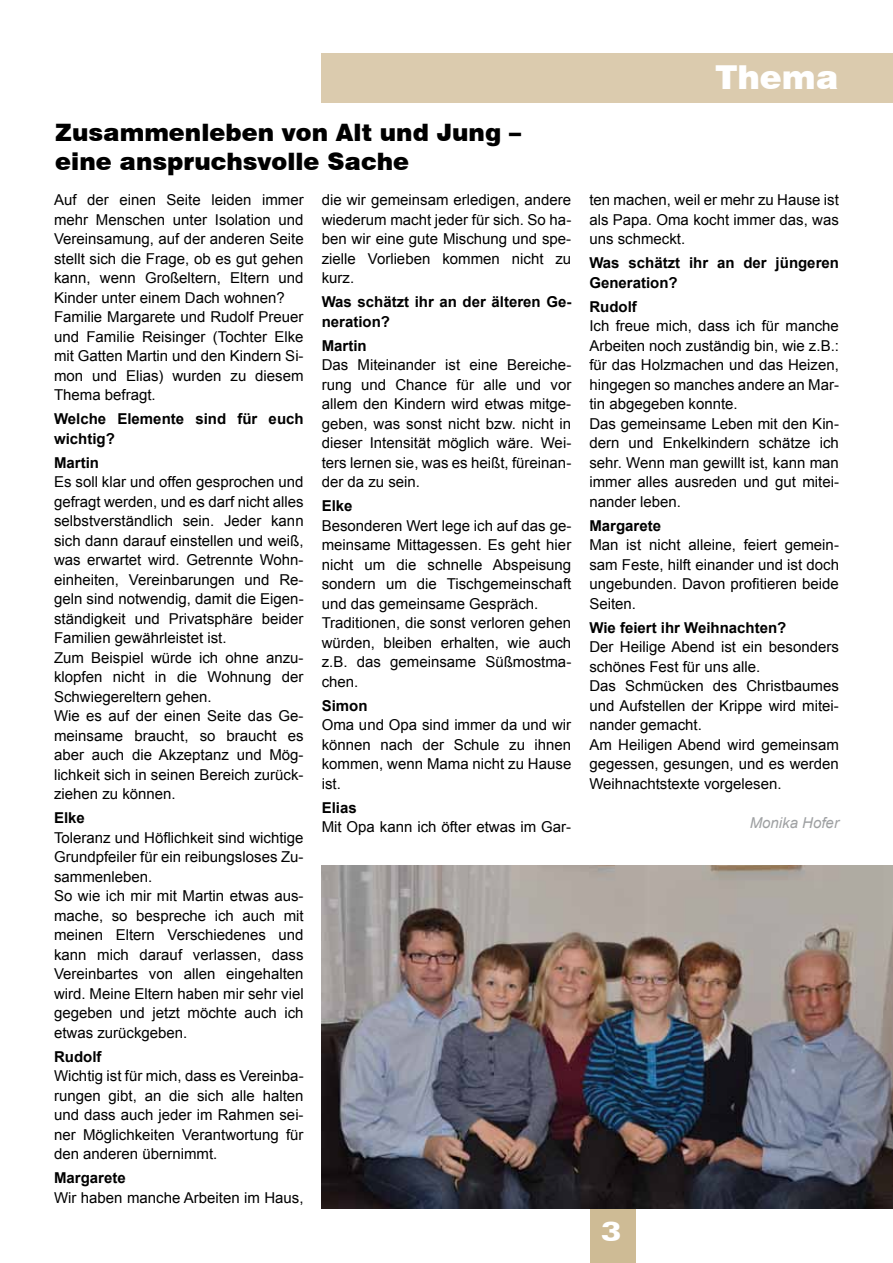
<style>
.page{position:relative;width:893px;height:1263px;background:#fff}
.page>*{position:absolute;margin:0;border:0;box-sizing:border-box;transform-origin:0 0}
.t1{font:900 33px "Swiss 721 BT";color:#fff}
.t2{font:900 expanded 27px "Zurich BT";color:#fff}
.t3{font:900 24px/28.8px "Swiss 721 BT";color:#000}
.t4{font:15px/19.5px "Arial";color:#000}
.t5{font:700 15px/19.5px "Arial";color:#000}
.t6{font:italic 15px "Arial";color:#9ea0a2}
</style>
<div class="page">
<img style="left:322px;top:865px;width:571px;height:343px">
<div style="left:590px;top:1209px;width:45px;height:54px;background:#cebb95"></div>
<div style="left:322px;top:53px;width:571px;height:50px;background:#dbcbae"></div>
<h3 class="t3" style="left:55px;top:118px;width:467px">Zusammenleben von Alt und Jung – eine anspruchsvolle Sache</h3>
<p class="t4" style="left:54px;top:190px;width:251px">Auf der einen Seite leiden immer mehr Menschen unter Isolation und<br>Vereinsamung, auf der anderen Seite stellt sich die Frage, ob es gut gehen kann, wenn Großeltern, Eltern und<br>Kinder unter einem Dach wohnen?<br>Familie Margarete und Rudolf Preuer und Familie Reisinger (Tochter Elke mit Gatten Martin und den Kindern Si&shy;mon und Elias) wurden zu diesem<br>Thema befragt.</p>
<p class="t5" style="left:54px;top:410px;width:251px">Welche Elemente sind für euch wichtig?</p>
<p class="t5" style="left:54px;top:453px;width:46px">Martin</p>
<p class="t4" style="left:54px;top:472px;width:251px">Es soll klar und offen gesprochen und gefragt werden, und es darf nicht alles selbstverständlich sein. Jeder kann sich dann darauf einstellen und weiß, was erwartet wird. Getrennte Wohn&shy;einheiten, Vereinbarungen und Re&shy;geln sind notwendig, damit die Eigen&shy;ständigkeit und Privatsphäre beider Familien gewährleistet ist.<br>Zum Beispiel würde ich ohne anzu&shy;klopfen nicht in die Wohnung der Schwiegereltern gehen.<br>Wie es auf der einen Seite das Ge&shy;meinsame braucht, so braucht es aber auch die Akzeptanz und Mög&shy;lichkeit sich in seinen Bereich zurück&shy;ziehen zu können.</p>
<p class="t5" style="left:54px;top:809px;width:32px">Elke</p>
<p class="t4" style="left:54px;top:828px;width:251px">Toleranz und Höflichkeit sind wichtige<br>Grundpfeiler für ein reibungsloses Zu&shy;sammenleben.<br>So wie ich mir mit Martin etwas aus&shy;mache, so bespreche ich auch mit meinen Eltern Verschiedenes und kann mich darauf verlassen, dass<br>Vereinbartes von allen eingehalten wird. Meine Eltern haben mir sehr viel gegeben und jetzt möchte auch ich etwas zurückgeben.</p>
<p class="t5" style="left:54px;top:1047px;width:49px">Rudolf</p>
<p class="t4" style="left:54px;top:1066px;width:251px;text-align:justify">Wichtig ist für mich, dass es Vereinba&shy;rungen gibt, an die sich alle halten und dass auch jeder im Rahmen sei&shy;ner Möglichkeiten Verantwortung für den anderen übernimmt.</p>
<p class="t5" style="left:54px;top:1169px;width:73px">Margarete</p>
<p class="t4" style="left:54px;top:1188px;width:251px">Wir haben manche Arbeiten im Haus,</p>
<p class="t4" style="left:322px;top:190px;width:251px;text-align:justify">die wir gemeinsam erledigen, andere wiederum macht jeder für sich. So ha&shy;ben wir eine gute Mischung und spe&shy;zielle Vorlieben kommen nicht zu kurz.</p>
<p class="t5" style="left:322px;top:293px;width:251px">Was schätzt ihr an der älteren Ge&shy;neration?</p>
<p class="t5" style="left:322px;top:336px;width:46px">Martin</p>
<p class="t4" style="left:322px;top:355px;width:251px;text-align:justify">Das Miteinander ist eine Bereiche&shy;rung und Chance für alle und vor allem den Kindern wird etwas mitge&shy;geben, was sonst nicht bzw. nicht in dieser Intensität möglich wäre. Wei&shy;ters lernen sie, was es heißt, füreinan&shy;der da zu sein.</p>
<p class="t5" style="left:322px;top:497px;width:32px">Elke</p>
<p class="t4" style="left:322px;top:516px;width:251px">Besonderen Wert lege ich auf das ge&shy;meinsame Mittagessen. Es geht hier nicht um die schnelle Abspeisung sondern um die Tischgemeinschaft und das gemeinsame Gespräch.<br>Traditionen, die sonst verloren gehen würden, bleiben erhalten, wie auch z.B. das gemeinsame Süßmostma&shy;chen.</p>
<p class="t5" style="left:322px;top:696px;width:47px">Simon</p>
<p class="t4" style="left:322px;top:715px;width:251px;text-align:justify">Oma und Opa sind immer da und wir können nach der Schule zu ihnen kommen, wenn Mama nicht zu Hause ist.</p>
<p class="t5" style="left:322px;top:798px;width:37px">Elias</p>
<p class="t4" style="left:322px;top:817px;width:251px">Mit Opa kann ich öfter etwas im Gar-</p>
<h1 class="t1" style="left:715px;top:57px;width:124px">Thema</h1>
<p class="t4" style="left:589px;top:190px;width:251px;text-align:justify">ten machen, weil er mehr zu Hause ist als Papa. Oma kocht immer das, was uns schmeckt.</p>
<p class="t5" style="left:589px;top:254px;width:251px">Was schätzt ihr an der jüngeren<br>Generation?</p>
<p class="t5" style="left:589px;top:297px;width:49px">Rudolf</p>
<p class="t4" style="left:589px;top:316px;width:251px">Ich freue mich, dass ich für manche<br>Arbeiten noch zuständig bin, wie z.B.: für das Holzmachen und das Heizen, hingegen so manches andere an Mar&shy;tin abgegeben konnte.<br>Das gemeinsame Leben mit den Kin&shy;dern und Enkelkindern schätze ich sehr. Wenn man gewillt ist, kann man immer alles ausreden und gut mitei&shy;nander leben.</p>
<p class="t5" style="left:589px;top:516px;width:73px">Margarete</p>
<p class="t4" style="left:589px;top:535px;width:251px;text-align:justify">Man ist nicht alleine, feiert gemein&shy;sam Feste, hilft einander und ist doch ungebunden. Davon profitieren beide Seiten.</p>
<p class="t5" style="left:589px;top:618px;width:199px">Wie feiert ihr Weihnachten?</p>
<p class="t4" style="left:589px;top:637px;width:251px">Der Heilige Abend ist ein besonders schönes Fest für uns alle.<br>Das Schmücken des Christbaumes und Aufstellen der Krippe wird mitei&shy;nander gemacht.<br>Am Heiligen Abend wird gemeinsam gegessen, gesungen, und es werden<br>Weihnachtstexte vorgelesen.</p>
<p class="t6" style="left:750px;top:813px;width:91px">Monika Hofer</p>
<h2 class="t2" style="left:601px;top:1216px;width:22px">3</h2>
</div>
